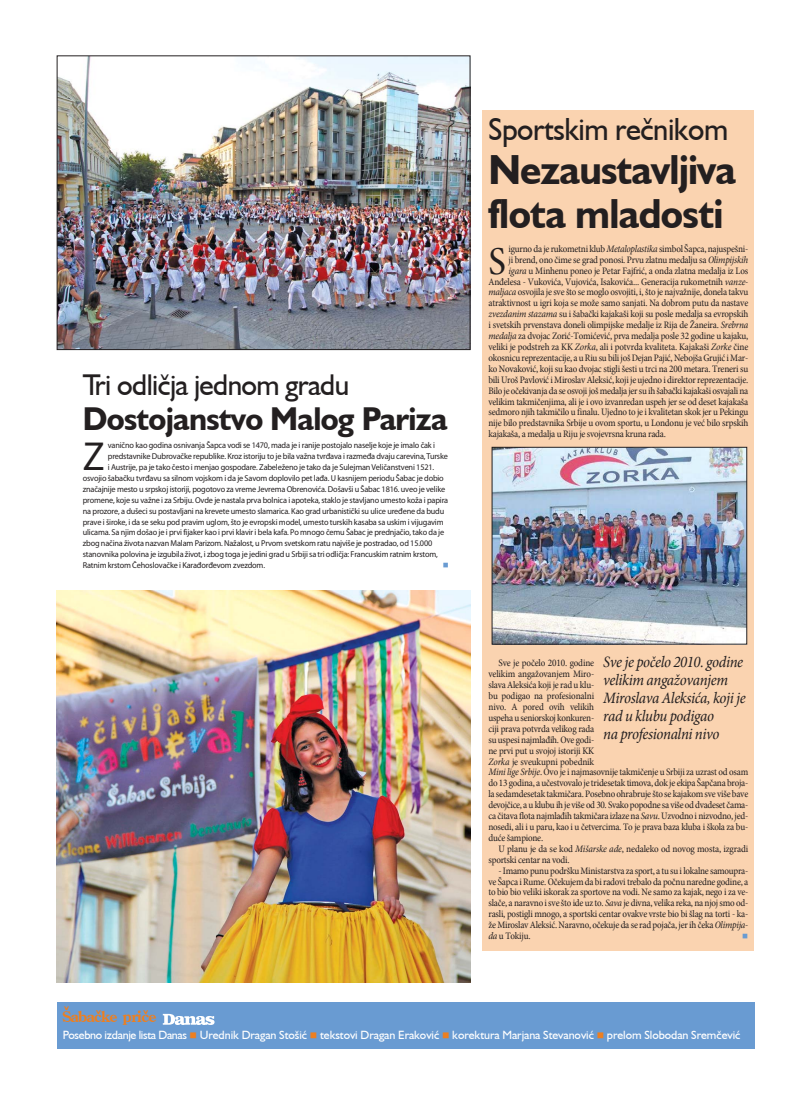
<style>
.page{position:relative;width:794px;height:1098px;background:#fff}
.page>*{position:absolute;margin:0;border:0;box-sizing:border-box;transform-origin:0 0}
.t1{font:700 42px/44px "Humanist 521";letter-spacing:-.02em;color:#231f20;scale:.95 1}
.t2{font:40.6px "Myriad YU Pro";color:#231f20}
.t3{font:40px "Minion YU Pro Cond";color:#231f20}
.t4{font:700 33px "Humanist 521";letter-spacing:-.02em;color:#231f20}
.t5{font:32px "Humanist 521";letter-spacing:-.015em;color:#231f20;scale:.95 1}
.t6{font:30px "Humanist 521";letter-spacing:-.02em;color:#231f20}
.t7{font:italic 16px/18px "Minion YU Pro Cond";letter-spacing:-.02em;color:#231f20}
.t8{font:700 15px "Centurion Old Bold YU";letter-spacing:-.03em;color:#ed7f20}
.t9{font:12px "Humanist 521";letter-spacing:-.005em;color:#fff}
.t10{font:10px/10.9px "Minion YU Pro Cond";letter-spacing:-.02em;color:#231f20}
.t11{font:8.5px "Myriad YU Pro";letter-spacing:-.02em;color:#231f20}
.s1{font-style:italic}
</style>
<div class="page">
<div style="left:57px;top:1001px;width:697px;height:46px;background:#699bd2"></div>
<svg style="left:163px;top:1013px;width:51px;height:11px"></svg>
<img style="left:57px;top:590px;width:413px;height:392px">
<img style="left:59px;top:57px;width:409px;height:291px">
<div style="left:57px;top:55px;width:413px;height:295px;border:1px solid #231f20"></div>
<div style="left:482px;top:110px;width:272px;height:839px;background:#fad3b0"></div>
<img style="left:493px;top:448px;width:252px;height:194px">
<div style="left:491px;top:446px;width:256px;height:198px;border:1px solid #231f20"></div>
<h3 class="t6" style="left:83px;top:366px;width:268px">Tri odli~ja jednom gradu</h3>
<h3 class="t4" style="left:83px;top:398px;width:366px">Dostojanstvo Malog Pariza</h3>
<h2 class="t2" style="left:83px;top:440px;width:23px">Z</h2>
<p class="t11" style="left:108px;top:442px;width:329px">vani~no kao godina osnivanja [apca vodi se 1470, mada je i ranije postojalo naselje koje je imalo ~ak i</p>
<p class="t11" style="left:108px;top:453px;width:341px">predstavnike Dubrova~ke republike. Kroz istoriju to je bila va`na tvr|ava i razme|a dvaju carevina, Turske</p>
<p class="t11" style="left:108px;top:463px;width:328px">i Austrije, pa je tako ~esto i menjao gospodare. Zabele`eno je tako da je Sulejman Veli~anstveni 1521.</p>
<p class="t11" style="left:83px;top:474px;width:362px">osvojio {aba~ku tvr|avu sa silnom vojskom i da je Savom doplovilo pet la|a. U kasnijem periodu [abac je dobio</p>
<p class="t11" style="left:83px;top:485px;width:364px">zna~ajnije mesto u srpskoj istoriji, pogotovo za vreme Jevrema Obrenovi}a. Do{av{i u [abac 1816. uveo je velike</p>
<p class="t11" style="left:83px;top:496px;width:367px">promene, koje su va`ne i za Srbiju. Ovde je nastala prva bolnica i apoteka, staklo je stavljano umesto ko`a i papira</p>
<p class="t11" style="left:83px;top:507px;width:363px">na prozore, a du{eci su postavljani na krevete umesto slamarica. Kao grad urbanisti~ki su ulice ure|ene da budu</p>
<p class="t11" style="left:83px;top:518px;width:362px">prave i {iroke, i da se seku pod pravim uglom, {to je evropski model, umesto turskih kasaba sa uskim i vijugavim</p>
<p class="t11" style="left:83px;top:529px;width:363px">ulicama. Sa njim do{ao je i prvi fijaker kao i prvi klavir i bela kafa. Po mnogo ~emu [abac je prednja~io, tako da je</p>
<p class="t11" style="left:83px;top:540px;width:351px">zbog na~ina `ivota nazvan Malam Parizom. Na`alost, u Prvom svetskom ratu najvi{e je postradao, od 15.000</p>
<p class="t11" style="left:83px;top:551px;width:356px">stanovnika polovina je izgubila `ivot, i zbog toga je jedini grad u Srbiji sa tri odli~ja: Francuskim ratnim krstom,</p>
<p class="t11" style="left:83px;top:562px;width:184px">Ratnim krstom ^ehoslova~ke i Kara|or|evom zvezdom.</p>
<h3 class="t8" style="left:62px;top:1010px;width:95px">[aba~ke pri~e</h3>
<h3 class="t5" style="left:488px;top:110px;width:254px">Sportskim re~nikom</h3>
<h1 class="t1" style="left:488px;top:147px;width:262px">Nezaustavljiva flota mladosti</h1>
<h3 class="t3" style="left:488px;top:244px;width:19px">S</h3>
<p class="t10" style="left:508px;top:244px;width:241px">igurno da je rukometni klub <span class="s1">Metaloplastika</span> simbol [apca, najuspe{ni-</p>
<p class="t10" style="left:508px;top:255px;width:241px">ji brend, ono ~ime se grad ponosi. Prvu zlatnu medalju sa <span class="s1">Olimpijskih</span></p>
<p class="t10" style="left:508px;top:266px;width:241px"><span class="s1">igara</span> u Minhenu poneo je Petar Fajfri}, a onda zlatna medalja iz Los</p>
<p class="t10" style="left:488px;top:277px;width:261px">An|elesa - Vukovi}a, Vujovi}a, Isakovi}a... Generacija rukometnih <span class="s1">vanze-</span></p>
<p class="t10" style="left:488px;top:287px;width:261px"><span class="s1">maljaca</span> osvojila je sve {to se moglo osvojiti, i, {to je najva`nije, donela takvu</p>
<p class="t10" style="left:488px;top:298px;width:261px">atraktivnost u igri koja se mo`e samo sanjati. Na dobrom putu da nastave</p>
<p class="t10" style="left:488px;top:309px;width:261px"><span class="s1">zvezdanim stazama</span> su i {aba~ki kajaka{i koji su posle medalja sa evropskih</p>
<p class="t10" style="left:488px;top:320px;width:261px">i svetskih prvenstava doneli olimpijske medalje iz Rija de @aneira. <span class="s1">Srebrna</span></p>
<p class="t10" style="left:488px;top:331px;width:261px"><span class="s1">medalja</span> za dvojac Zori}-Tomi}evi}, prva medalja posle 32 godine u kajaku,</p>
<p class="t10" style="left:488px;top:342px;width:261px">veliki je podstreh za KK <span class="s1">Zorka</span>, ali i potvrda kvaliteta. Kajaka{i <span class="s1">Zorke</span> ~ine</p>
<p class="t10" style="left:488px;top:353px;width:261px">okosnicu reprezentacije, a u Riu su bili jo{ Dejan Paji}, Neboj{a Gruji} i Mar-</p>
<p class="t10" style="left:488px;top:364px;width:261px">ko Novakovi}, koji su kao dvojac stigli {esti u trci na 200 metara. Treneri su</p>
<p class="t10" style="left:488px;top:375px;width:261px">bili Uro{ Pavlovi} i Miroslav Aleksi}, koji je ujedno i direktor reprezentacije.</p>
<p class="t10" style="left:488px;top:386px;width:261px">Bilo je o~ekivanja da se osvoji jo{ medalja jer su ih {aba~ki kajaka{i osvajali na</p>
<p class="t10" style="left:488px;top:396px;width:261px">velikim takmi~enjima, ali je i ovo izvanredan uspeh jer se od deset kajaka{a</p>
<p class="t10" style="left:488px;top:407px;width:261px">sedmoro njih takmi~ilo u finalu. Ujedno to je i kvalitetan skok jer u Pekingu</p>
<p class="t10" style="left:488px;top:418px;width:261px">nije bilo predstavnika Srbije u ovom sportu, u Londonu je ve} bilo srpskih</p>
<p class="t10" style="left:488px;top:429px;width:179px">kajaka{a, a medalja u Riju je svojevrsna kruna rada.</p>
<h3 class="t7" style="left:603px;top:654px;width:144px">Sve je po~elo 2010. godine velikim anga`ovanjem<br>Miroslava Aleksi}a, koji je rad u klubu podigao<br>na profesionalni nivo</h3>
<p class="t10" style="left:488px;top:658px;width:261px;text-indent:10px">Sve je po~elo 2010. godine<br>velikim anga`ovanjem Miro-<br>slava Aleksi}a koji je rad u klu-<br>bu podigao na profesionalni<br>nivo. A pored ovih velikih<br>uspeha u seniorskoj konkuren-<br>ciji prava potvrda velikog rada<br>su uspesi najmla|ih. Ove godi-<br>ne prvi put u svojoj istoriji KK<br><span class="s1">Zorka</span> je sveukupni pobednik<br><span class="s1">Mini lige Srbije</span>. Ovo je i najmasovnije takmi~enje u Srbiji za uzrast od osam do 13 godina, a u~estvovalo je tridesetak timova, dok je ekipa [ap~ana broja&shy;la sedamdesetak takmi~ara. Posebno ohrabruje {to se kajakom sve vi{e bave devoj~ice, a u klubu ih je vi{e od 30. Svako popodne sa vi{e od dvadeset ~ama&shy;ca ~itava flota najmla|ih takmi~ara izlaze na <span class="s1">Savu</span>. Uzvodno i nizvodno, jed&shy;nosedi, ali i u paru, kao i u ~etvercima. To je prava baza kluba i {kola za bu&shy;du}e {ampione.</p>
<p class="t10" style="left:488px;top:843px;width:261px;text-indent:10px">U planu je da se kod <span class="s1">Mi{arske ade</span>, nedaleko od novog mosta, izgradi sportski centar na vodi.</p>
<p class="t10" style="left:488px;top:865px;width:261px;text-align:justify;text-indent:10px">- Imamo punu podr{ku Ministarstva za sport, a tu su i lokalne samoupra&shy;ve [apca i Rume. O~ekujem da bi radovi trebalo da po~nu naredne godine, a to bio bio veliki iskorak za sportove na vodi. Ne samo za kajak, nego i za ve&shy;sla~e, a naravno i sve {to ide uz to. <span class="s1">Sava</span> je divna, velika reka, na njoj smo od&shy;rasli, postigli mnogo, a sportski centar ovakve vrste bio bi {lag na torti - ka-`e Miroslav Aleksi}. Naravno, o~ekuje da se rad poja~a, jer ih ~eka <span class="s1">Olimpija&shy;da</span> u Tokiju.</p>
<p class="t9" style="left:63px;top:1026px;width:679px">Posebno izdanje lista Danas Urednik Dragan Sto{i} tekstovi Dragan Erakovi} korektura Marjana Stevanovi} prelom Slobodan Srem~evi}</p>
</div>
